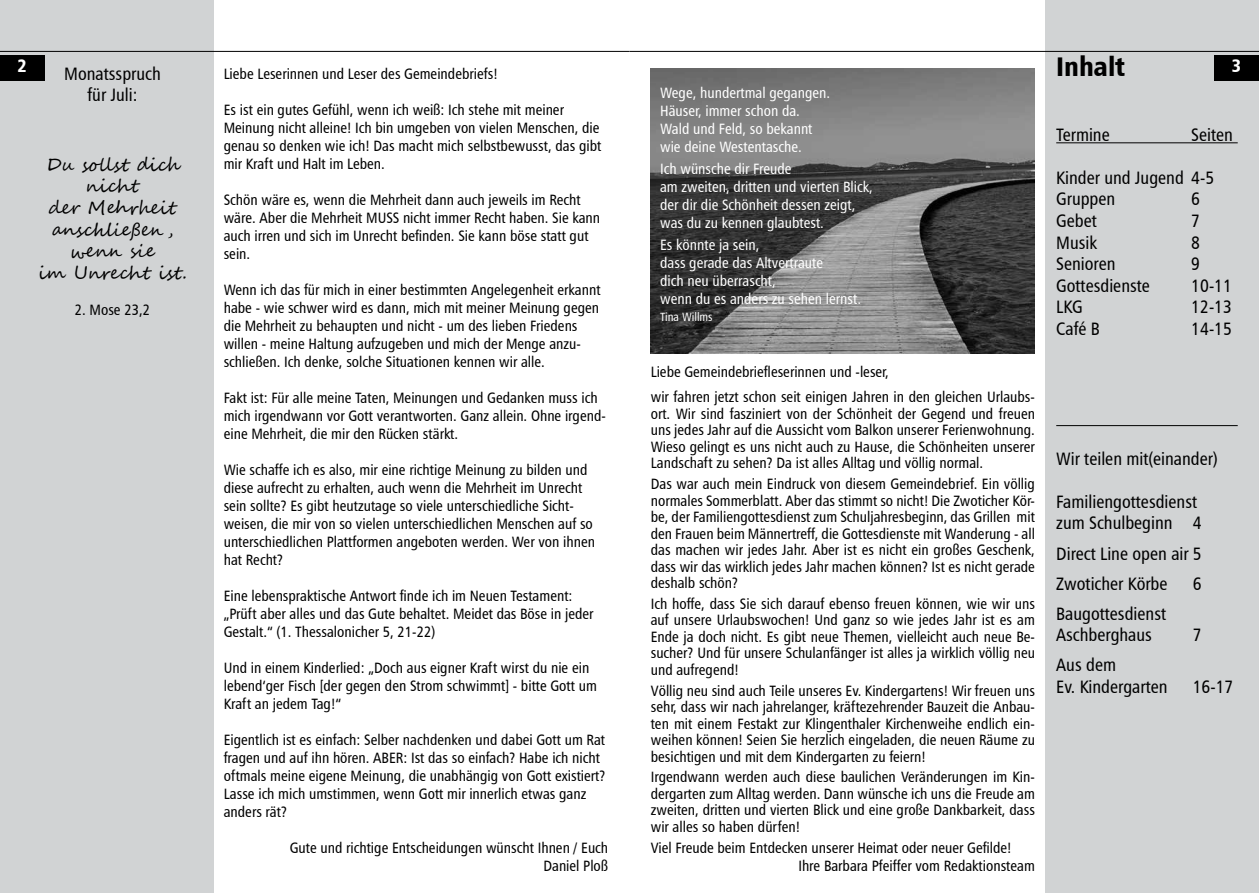
<style>
.page{position:relative;width:1259px;height:893px;background:#fff}
.page>*{position:absolute;margin:0;border:0;box-sizing:border-box;transform-origin:0 0}
.t1{font:27px "Humanist 777 BT Black Condensed B";color:#000}
.t2{font:18px/21.6px "Humanist 777 BT Roman Condensed B";color:#000}
.t3{font:18px/21.6px "Segoe Script";color:#000;text-align:center}
.t4{font:18px "Humanist 777 BT Black Condensed B";color:#fff}
.t5{font:15px/18px "Humanist 777 BT Roman Condensed B";color:#000}
.t6{font:15px/18px "Humanist 777 BT Roman Condensed B";color:#fff}
.t7{font:12px "Humanist 777 BT Roman Condensed B";color:#fff}
</style>
<div class="page">
<div style="left:0;top:0;width:214px;height:893px;background:#d1d3d4"></div>
<div style="left:1045px;top:0;width:214px;height:893px;background:#d1d3d4"></div>
<div style="left:0;top:55px;width:45px;height:26px;background:#000"></div>
<div style="left:1214px;top:55px;width:45px;height:26px;background:#000"></div>
<hr style="left:0;top:51px;width:629px;height:1px;background:#000">
<hr style="left:629px;top:51px;width:630px;height:1px;background:#000">
<hr style="left:1056px;top:142px;width:181px;height:1px;background:#000">
<hr style="left:1056px;top:425px;width:181px;height:1px;background:#000">
<img style="left:651px;top:69px;width:384px;height:285px">
<h1 class="t1" style="left:1056px;top:49px;width:70px">Inhalt</h1>
<p class="t4" style="left:18px;top:54px;width:11px">2</p>
<p class="t4" style="left:1232px;top:54px;width:11px">3</p>
<p class="t2" style="left:64px;top:62px;width:98px;text-align:center">Monatsspruch für Juli:</p>
<p class="t5" style="left:224px;top:65px;width:275px">Liebe Leserinnen und Leser des Gemeindebriefs!</p>
<p class="t5" style="left:224px;top:101px;width:379px">Es ist ein gutes Gefühl, wenn ich weiß: Ich stehe mit meiner Meinung nicht alleine! Ich bin umgeben von vielen Menschen, die genau so denken wie ich! Das macht mich selbstbewusst, das gibt mir Kraft und Halt im Leben.</p>
<p class="t5" style="left:224px;top:191px;width:378px">Schön wäre es, wenn die Mehrheit dann auch jeweils im Recht wäre. Aber die Mehrheit MUSS nicht immer Recht haben. Sie kann auch irren und sich im Unrecht befinden. Sie kann böse statt gut sein.</p>
<p class="t5" style="left:224px;top:281px;width:378px">Wenn ich das für mich in einer bestimmten Angelegenheit erkannt habe - wie schwer wird es dann, mich mit meiner Meinung gegen die Mehrheit zu behaupten und nicht - um des lieben Friedens willen - meine Haltung aufzugeben und mich der Menge anzu&shy;schließen. Ich denke, solche Situationen kennen wir alle.</p>
<p class="t5" style="left:224px;top:389px;width:384px">Fakt ist: Für alle meine Taten, Meinungen und Gedanken muss ich mich irgendwann vor Gott verantworten. Ganz allein. Ohne irgend&shy;eine Mehrheit, die mir den Rücken stärkt.</p>
<p class="t5" style="left:224px;top:461px;width:373px">Wie schaffe ich es also, mir eine richtige Meinung zu bilden und diese aufrecht zu erhalten, auch wenn die Mehrheit im Unrecht sein sollte? Es gibt heutzutage so viele unterschiedliche Sicht&shy;weisen, die mir von so vielen unterschiedlichen Menschen auf so unterschiedlichen Plattformen angeboten werden. Wer von ihnen hat Recht?</p>
<p class="t5" style="left:224px;top:587px;width:371px">Eine lebenspraktische Antwort finde ich im Neuen Testament: „Prüft aber alles und das Gute behaltet. Meidet das Böse in jeder<br>Gestalt.“ (1. Thessalonicher 5, 21-22)</p>
<p class="t5" style="left:224px;top:659px;width:375px">Und in einem Kinderlied: „Doch aus eigner Kraft wirst du nie ein lebend‘ger Fisch [der gegen den Strom schwimmt] - bitte Gott um<br>Kraft an jedem Tag!“</p>
<p class="t5" style="left:224px;top:731px;width:383px">Eigentlich ist es einfach: Selber nachdenken und dabei Gott um Rat fragen und auf ihn hören. ABER: Ist das so einfach? Habe ich nicht oftmals meine eigene Meinung, die unabhängig von Gott existiert?<br>Lasse ich mich umstimmen, wenn Gott mir innerlich etwas ganz anders rät?</p>
<p class="t5" style="left:290px;top:839px;width:320px;text-align:right">Gute und richtige Entscheidungen wünscht Ihnen / Euch<br>Daniel Ploß</p>
<p class="t6" style="left:660px;top:83px;width:172px">Wege, hundertmal gegangen.<br>Häuser, immer schon da.<br>Wald und Feld, so bekannt wie deine Westentasche.</p>
<p class="t6" style="left:660px;top:159px;width:214px">Ich wünsche dir Freude<br>am zweiten, dritten und vierten Blick, der dir die Schönheit dessen zeigt, was du zu kennen glaubtest.</p>
<p class="t6" style="left:660px;top:235px;width:202px">Es könnte ja sein,<br>dass gerade das Altvertraute<br>dich neu überrascht,<br>wenn du es anders zu sehen lernst.</p>
<p class="t7" style="left:660px;top:309px;width:54px">Tina Willms</p>
<p class="t2" style="left:1056px;top:123px;width:55px">Termine</p>
<p class="t2" style="left:1191px;top:123px;width:43px">Seiten</p>
<p class="t2" style="left:1056px;top:166px;width:160px">Kinder und Jugend 4-5<br>Gruppen</p>
<p class="t3" style="left:38px;top:154px;width:150px">Du sollst dich nicht<br>der Mehrheit anschließen , wenn sie<br>im Unrecht ist.</p>
<p class="t5" style="left:75px;top:300px;width:77px">2. Mose 23,2</p>
<p class="t2" style="left:1191px;top:188px;width:10px">6</p>
<p class="t2" style="left:1056px;top:210px;width:42px">Gebet</p>
<p class="t2" style="left:1191px;top:210px;width:10px">7</p>
<p class="t2" style="left:1056px;top:231px;width:42px">Musik</p>
<p class="t2" style="left:1191px;top:231px;width:10px">8</p>
<p class="t2" style="left:1056px;top:253px;width:61px">Senioren</p>
<p class="t2" style="left:1191px;top:253px;width:10px">9</p>
<p class="t2" style="left:1056px;top:274px;width:95px">Gottesdienste</p>
<p class="t2" style="left:1191px;top:274px;width:42px">10-11</p>
<p class="t2" style="left:1056px;top:296px;width:28px">LKG</p>
<p class="t2" style="left:1191px;top:296px;width:42px">12-13</p>
<p class="t2" style="left:1056px;top:318px;width:45px">Café B</p>
<p class="t2" style="left:1191px;top:318px;width:42px">14-15</p>
<p class="t5" style="left:651px;top:359px;width:386px;line-height:25px">Liebe Gemeindebriefleserinnen und -leser,<br>wir fahren jetzt schon seit einigen Jahren in den gleichen Urlaubs-</p>
<p class="t5" style="left:651px;top:405px;width:386px;line-height:16.5px;text-align:justify">ort. Wir sind fasziniert von der Schönheit der Gegend und freuen uns jedes Jahr auf die Aussicht vom Balkon unserer Ferienwohnung.<br>Wieso gelingt es uns nicht auch zu Hause, die Schönheiten unserer Landschaft zu sehen? Da ist alles Alltag und völlig normal.</p>
<p class="t5" style="left:651px;top:475px;width:386px;line-height:16.5px;text-align:justify">Das war auch mein Eindruck von diesem Gemeindebrief. Ein völlig normales Sommerblatt. Aber das stimmt so nicht! Die Zwoticher Kör&shy;be, der Familiengottesdienst zum Schuljahresbeginn, das Grillen mit den Frauen beim Männertreff, die Gottesdienste mit Wanderung - all das machen wir jedes Jahr. Aber ist es nicht ein großes Geschenk, dass wir das wirklich jedes Jahr machen können? Ist es nicht gerade deshalb schön?</p>
<p class="t5" style="left:651px;top:595px;width:386px;line-height:16.5px;text-align:justify">Ich hoffe, dass Sie sich darauf ebenso freuen können, wie wir uns auf unsere Urlaubswochen! Und ganz so wie jedes Jahr ist es am Ende ja doch nicht. Es gibt neue Themen, vielleicht auch neue Be&shy;sucher? Und für unsere Schulanfänger ist alles ja wirklich völlig neu und aufregend!</p>
<p class="t5" style="left:651px;top:682px;width:386px;line-height:16.5px;text-align:justify">Völlig neu sind auch Teile unseres Ev. Kindergartens! Wir freuen uns sehr, dass wir nach jahrelanger, kräftezehrender Bauzeit die Anbau&shy;ten mit einem Festakt zur Klingenthaler Kirchenweihe endlich ein&shy;weihen können! Seien Sie herzlich eingeladen, die neuen Räume zu besichtigen und mit dem Kindergarten zu feiern!</p>
<p class="t5" style="left:651px;top:769px;width:386px;line-height:16.5px;text-align:justify">Irgendwann werden auch diese baulichen Veränderungen im Kin&shy;dergarten zum Alltag werden. Dann wünsche ich uns die Freude am zweiten, dritten und vierten Blick und eine große Dankbarkeit, dass wir alles so haben dürfen!</p>
<p class="t5" style="left:798px;top:838px;width:238px;text-indent:-148px">Viel Freude beim Entdecken unserer Heimat oder neuer Gefilde!<br>Ihre Barbara Pfeiffer vom Redaktionsteam</p>
<p class="t2" style="left:1056px;top:447px;width:163px">Wir teilen mit(einander)</p>
<p class="t2" style="left:1056px;top:490px;width:147px">Familiengottesdienst zum Schulbeginn 4</p>
<p class="t2" style="left:1056px;top:538px;width:147px;line-height:30.2px">Direct Line open air 5<br>Zwoticher Körbe</p>
<p class="t2" style="left:1192px;top:572px;width:10px">6</p>
<p class="t2" style="left:1056px;top:602px;width:111px">Baugottesdienst<br>Aschberghaus</p>
<p class="t2" style="left:1192px;top:624px;width:10px">7</p>
<p class="t2" style="left:1056px;top:654px;width:113px">Aus dem<br>Ev. Kindergarten</p>
<p class="t2" style="left:1192px;top:676px;width:42px">16-17</p>
</div>
